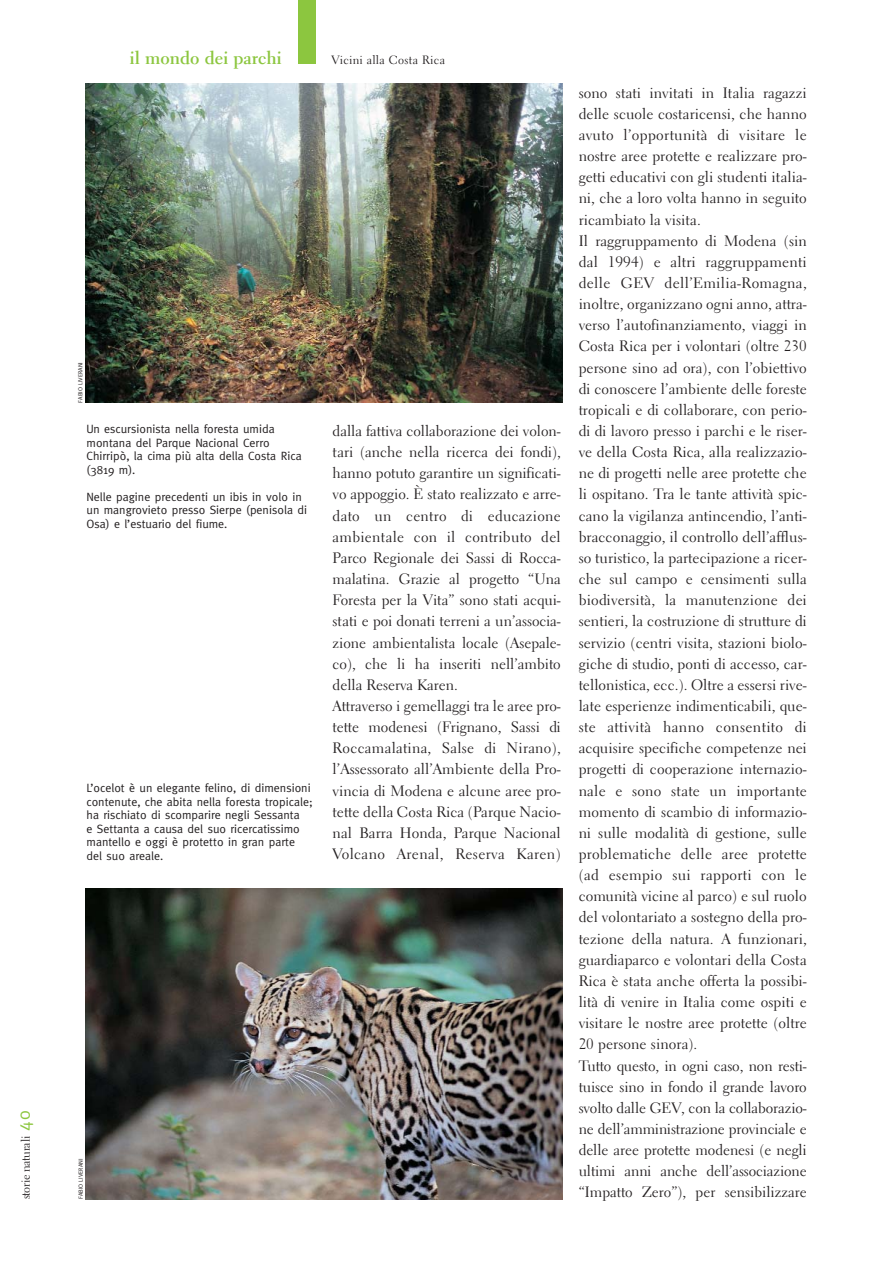
<style>
.page{position:relative;width:893px;height:1263px;background:#fff}
.page>*{position:absolute;margin:0;border:0;box-sizing:border-box;transform-origin:0 0}
.t1{font:700 18px "Electra LH";color:#8cc63f}
.t2{font:15px/21.1px "Electra LH";letter-spacing:.005em;color:#231f20}
.t3{font:12px/13.5px "Meta";color:#231f20}
.t4{font:12px "Electra LH";letter-spacing:.025em;color:#231f20}
.t5{font:12px "Electra LH";letter-spacing:-.025em;color:#231f20}
.t6{font:6px "Meta";color:#231f20}
.s1{font-family:"Meta";font-size:18px;color:#8cc63f}
</style>
<div class="page">
<div style="left:298px;top:0;width:17px;height:64px;background:#8cc63f"></div>
<img style="left:85px;top:84px;width:477px;height:318px">
<img style="left:85px;top:889px;width:477px;height:310px">
<p class="t5" style="left:21px;top:1199px;width:91px;rotate:-90deg">storie naturali <span class="s1">40</span></p>
<p class="t1" style="left:129px;top:50px;width:154px">il mondo dei parchi</p>
<p class="t4" style="left:331px;top:55px;width:115px">Vicini alla Costa Rica</p>
<p class="t6" style="left:78px;top:403px;width:42px;rotate:-90deg">FABIO LIVERANI</p>
<p class="t3" style="left:87px;top:423px;width:216px">Un escursionista nella foresta umida montana del Parque Nacional Cerro<br>Chirripò, la cima più alta della Costa Rica (3819 m).</p>
<p class="t3" style="left:87px;top:491px;width:222px">Nelle pagine precedenti un ibis in volo in un mangrovieto presso Sierpe (penisola di<br>Osa) e l’estuario del fiume.</p>
<p class="t3" style="left:87px;top:782px;width:227px">L’ocelot è un elegante felino, di dimensioni contenute, che abita nella foresta tropicale; ha rischiato di scomparire negli Sessanta<br>e Settanta a causa del suo ricercatissimo mantello e oggi è protetto in gran parte del suo areale.</p>
<p class="t2" style="left:332px;top:422px;width:230px">dalla fattiva collaborazione dei volon&shy;tari (anche nella ricerca dei fondi), hanno potuto garantire un significati&shy;vo appoggio. È stato realizzato e arre&shy;dato un centro di educazione ambientale con il contributo del Parco Regionale dei Sassi di Rocca&shy;malatina. Grazie al progetto “Una Foresta per la Vita” sono stati acqui&shy;stati e poi donati terreni a un’associa&shy;zione ambientalista locale (Asepale&shy;co), che li ha inseriti nell’ambito della Reserva Karen.<br>Attraverso i gemellaggi tra le aree pro&shy;tette modenesi (Frignano, Sassi di Roccamalatina, Salse di Nirano), l’Assessorato all’Ambiente della Pro&shy;vincia di Modena e alcune aree pro&shy;tette della Costa Rica (Parque Nacio&shy;nal Barra Honda, Parque Nacional Volcano Arenal, Reserva Karen)</p>
<p class="t6" style="left:78px;top:1199px;width:42px;rotate:-90deg">FABIO LIVERANI</p>
<p class="t2" style="left:578px;top:83px;width:230px">sono stati invitati in Italia ragazzi delle scuole costaricensi, che hanno avuto l’opportunità di visitare le nostre aree protette e realizzare pro&shy;getti educativi con gli studenti italia&shy;ni, che a loro volta hanno in seguito ricambiato la visita.<br>Il raggruppamento di Modena (sin dal 1994) e altri raggruppamenti delle GEV dell’Emilia-Romagna, inoltre, organizzano ogni anno, attra&shy;verso l’autofinanziamento, viaggi in Costa Rica per i volontari (oltre 230 persone sino ad ora), con l’obiettivo di conoscere l’ambiente delle foreste tropicali e di collaborare, con perio&shy;di di lavoro presso i parchi e le riser&shy;ve della Costa Rica, alla realizzazio&shy;ne di progetti nelle aree protette che li ospitano. Tra le tante attività spic&shy;cano la vigilanza antincendio, l’anti&shy;bracconaggio, il controllo dell’afflus&shy;so turistico, la partecipazione a ricer&shy;che sul campo e censimenti sulla biodiversità, la manutenzione dei sentieri, la costruzione di strutture di servizio (centri visita, stazioni biolo&shy;giche di studio, ponti di accesso, car&shy;tellonistica, ecc.). Oltre a essersi rive&shy;late esperienze indimenticabili, que&shy;ste attività hanno consentito di acquisire specifiche competenze nei progetti di cooperazione internazio&shy;nale e sono state un importante momento di scambio di informazio&shy;ni sulle modalità di gestione, sulle problematiche delle aree protette (ad esempio sui rapporti con le comunità vicine al parco) e sul ruolo del volontariato a sostegno della pro&shy;tezione della natura. A funzionari, guardiaparco e volontari della Costa Rica è stata anche offerta la possibi&shy;lità di venire in Italia come ospiti e visitare le nostre aree protette (oltre 20 persone sinora).<br>Tutto questo, in ogni caso, non resti&shy;tuisce sino in fondo il grande lavoro svolto dalle GEV, con la collaborazio&shy;ne dell’amministrazione provinciale e delle aree protette modenesi (e negli ultimi anni anche dell’associazione “Impatto Zero”), per sensibilizzare</p>
</div>
